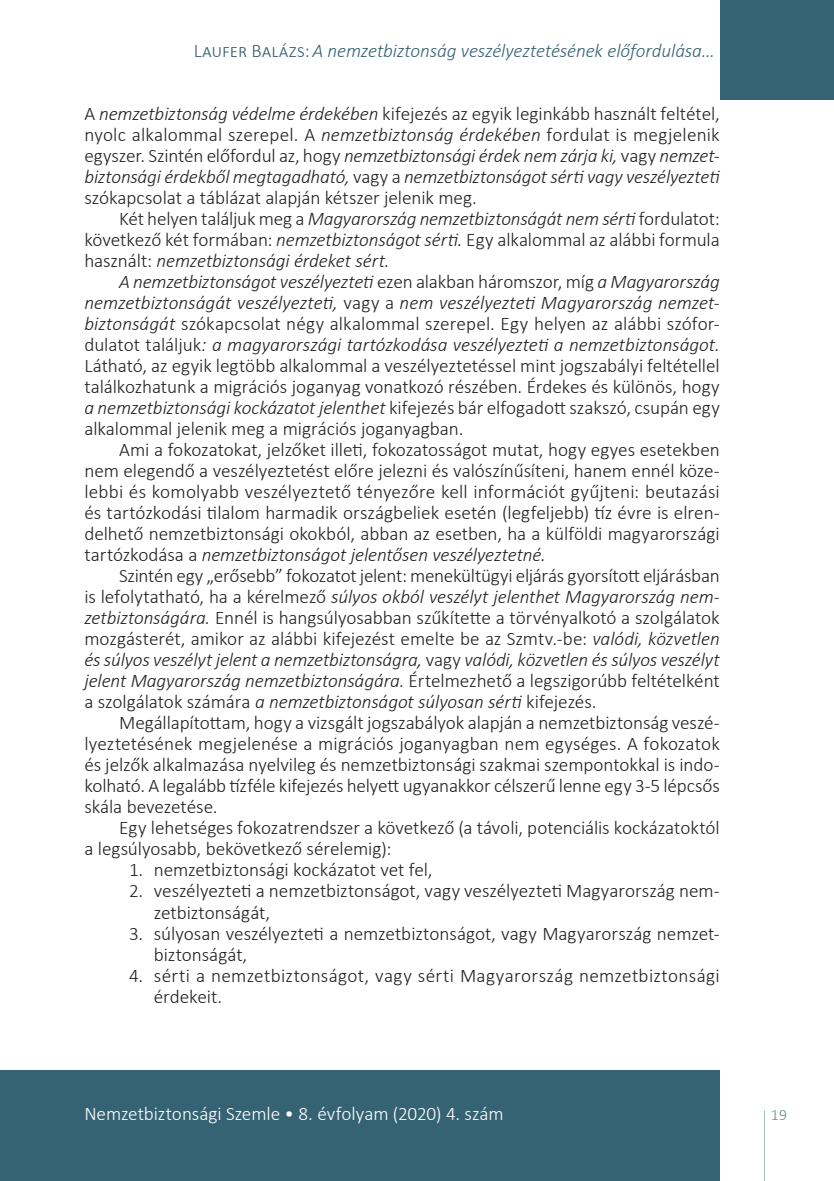
<style>
.page{position:relative;width:834px;height:1181px;background:#fff}
.page>*{position:absolute;margin:0;border:0;box-sizing:border-box;transform-origin:0 0}
.Body{font:300 19.25px/21px "Calibri";letter-spacing:-.005em;color:#231f20;text-align:justify}
.Body___1st{font:300 19.25px/21px "Calibri";letter-spacing:-.005em;color:#231f20;text-align:justify}
.Body-2{font:300 19.25px/21px "Calibri";letter-spacing:.015em;color:#231f20}
.t1{font:italic 300 19.25px "Calibri";letter-spacing:-.01em;color:#366374}
.t2{font:300 19.25px "Calibri";letter-spacing:-.005em;color:#fff}
.t3{font:300 15.75px "Calibri";color:#6c8694}
.s1{font-style:normal}
.s2{font-style:italic}
</style>
<div class="page">
<svg style="left:764px;top:1110px;width:1px;height:71px"></svg>
<div style="left:719px;top:0;width:114px;height:99px;background:#366374"></div>
<div style="left:0;top:1070px;width:719px;height:111px;background:#366374"></div>
<p class="t1" style="left:194px;top:39px;width:522px"><span class="s1">Laufer Balázs:</span>A nemzetbiztonság veszélyeztetésének előfordulása…</p>
<p class="Body___1st" style="left:84px;top:103px;width:637px">A <span class="s2">nemzetbiztonság védelme érdekében</span> kifejezés az egyik leginkább használt feltétel, nyolc alkalommal szerepel. A <span class="s2">nemzetbiztonság érdekében</span> fordulat is megjelenik egyszer. Szintén előfordul az, hogy <span class="s2">nemzetbiztonsági érdek nem zárja ki,</span> vagy <span class="s2">nemzet&shy;biztonsági érdekből megtagadható,</span> vagy a <span class="s2">nemzetbiztonságot sérti vagy veszélyezteti </span>szókapcsolat a táblázat alapján kétszer jelenik meg.</p>
<p class="Body" style="left:84px;top:208px;width:636px;text-indent:35px">Két helyen találjuk meg a <span class="s2">Magyarország nemzetbiztonságát nem sérti</span> fordulatot: következő két formában: <span class="s2">nemzetbiztonságot sérti.</span> Egy alkalommal az alábbi formula használt: <span class="s2">nemzetbiztonsági érdeket sért.</span></p>
<p class="Body" style="left:84px;top:271px;width:636px;text-indent:35px"><span class="s2">A nemzetbiztonságot veszélyezteti</span> ezen alakban háromszor, míg <span class="s2">a Magyarország nemzetbiztonságát veszélyezteti,</span> vagy a <span class="s2">nem veszélyezteti Magyarország nemzet&shy;biztonságát</span> szókapcsolat négy alkalommal szerepel. Egy helyen az alábbi szófor&shy;dulatot találjuk<span class="s2">: a magyarországi tartózkodása veszélyezteti a nemzetbiztonságot.<br></span>Látható, az egyik legtöbb alkalommal a veszélyeztetéssel mint jogszabályi feltétellel találkozhatunk a migrációs joganyag vonatkozó részében. Érdekes és különös, hogy <span class="s2">a nemzetbiztonsági kockázatot jelenthet</span> kifejezés bár elfogadott szakszó, csupán egy alkalommal jelenik meg a migrációs joganyagban.</p>
<p class="Body" style="left:84px;top:439px;width:636px;text-indent:35px">Ami a fokozatokat, jelzőket illeti, fokozatosságot mutat, hogy egyes esetekben nem elegendő a veszélyeztetést előre jelezni és valószínűsíteni, hanem ennél köze&shy;lebbi és komolyabb veszélyeztető tényezőre kell információt gyűjteni: beutazási és tartózkodási tilalom harmadik országbeliek esetén (legfeljebb) tíz évre is elren&shy;delhető nemzetbiztonsági okokból, abban az esetben, ha a külföldi magyarországi tartózkodása a <span class="s2">nemzetbiztonságot jelentősen veszélyeztetné.</span></p>
<p class="Body" style="left:84px;top:565px;width:636px;text-indent:35px">Szintén egy „erősebb” fokozatot jelent: menekültügyi eljárás gyorsított eljárásban is lefolytatható, ha a kérelmező <span class="s2">súlyos okból veszélyt jelenthet Magyarország nem&shy;zetbiztonságára.</span> Ennél is hangsúlyosabban szűkítette a törvényalkotó a szolgálatok mozgásterét, amikor az alábbi kifejezést emelte be az Szmtv.-be: <span class="s2">valódi, közvetlen és súlyos veszélyt jelent a nemzetbiztonságra,</span> vagy <span class="s2">valódi, közvetlen és súlyos veszélyt jelent Magyarország nemzetbiztonságára.</span> Értelmezhető a legszigorúbb feltételként a szolgálatok számára <span class="s2">a nemzetbiztonságot súlyosan sérti</span> kifejezés.</p>
<p class="Body" style="left:84px;top:712px;width:636px;text-indent:35px">Megállapítottam, hogy a vizsgált jogszabályok alapján a nemzetbiztonság veszé&shy;lyeztetésének megjelenése a migrációs joganyagban nem egységes. A fokozatok és jelzők alkalmazása nyelvileg és nemzetbiztonsági szakmai szempontokkal is indo&shy;kolható. A legalább tízféle kifejezés helyett ugyanakkor célszerű lenne egy 3-5 lépcsős skála bevezetése.</p>
<p class="Body" style="left:84px;top:817px;width:636px;text-indent:35px">Egy lehetséges fokozatrendszer a következő (a távoli, potenciális kockázatoktól a legsúlyosabb, bekövetkező sérelemig):</p>
<p class="Body" style="left:129px;top:859px;width:305px">1. nemzetbiztonsági kockázatot vet fel,</p>
<p class="Body" style="left:154px;top:880px;width:567px;text-indent:-25px">2. veszélyezteti a nemzetbiztonságot, vagy veszélyezteti Magyarország nem&shy;zetbiztonságát,</p>
<p class="Body" style="left:154px;top:922px;width:567px;text-indent:-25px">3. súlyosan veszélyezteti a nemzetbiztonságot, vagy Magyarország nemzet&shy;biztonságát,</p>
<p class="Body-2" style="left:154px;top:964px;width:567px;text-indent:-25px">4. sérti a nemzetbiztonságot, vagy sérti Magyarország nemzetbiztonsági érdekeit.</p>
<p class="t2" style="left:84px;top:1102px;width:421px">Nemzetbiztonsági Szemle • 8. évfolyam (2020) 4. szám</p>
<p class="t3" style="left:770px;top:1105px;width:18px">19</p>
</div>
